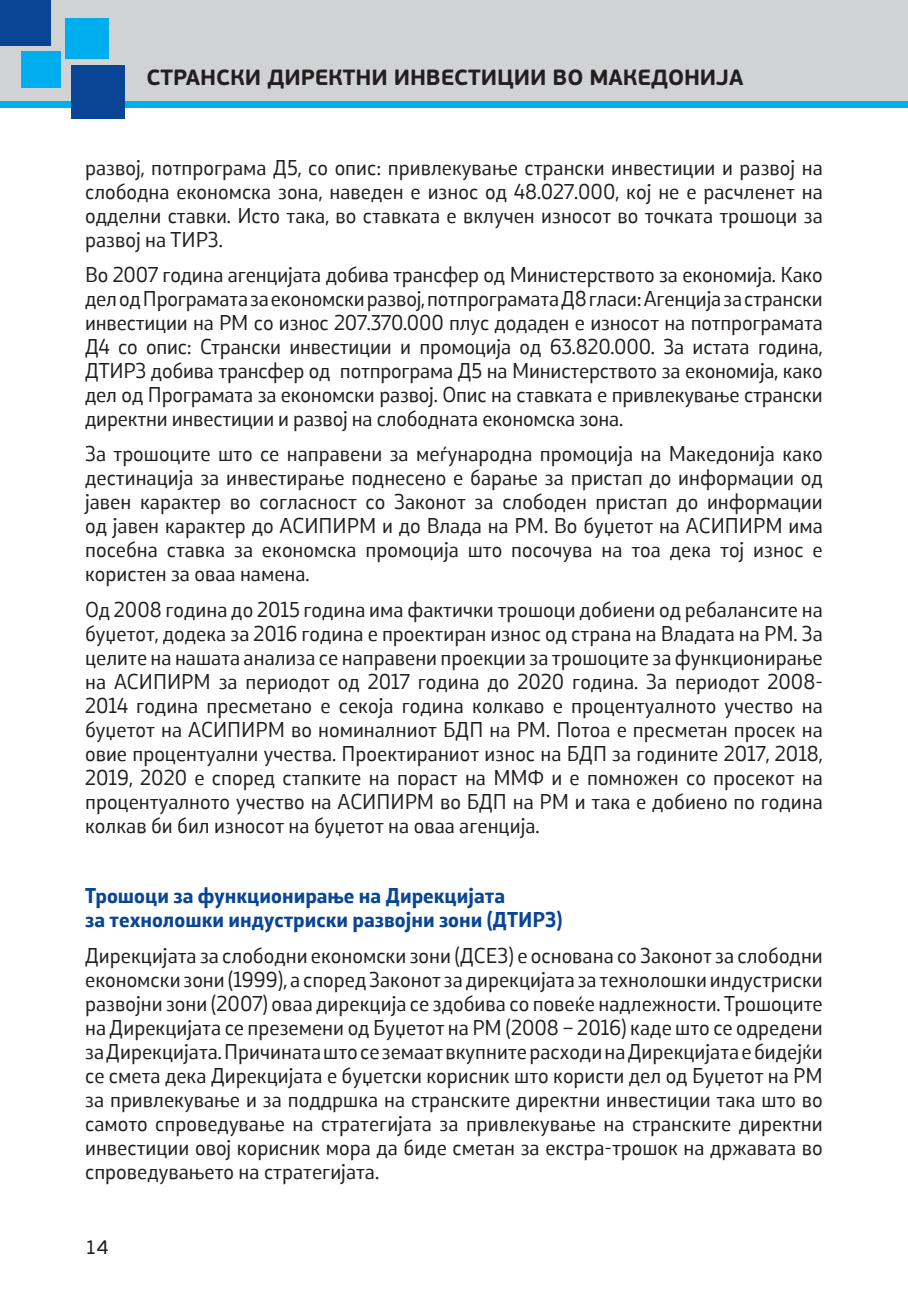
<style>
.page{position:relative;width:908px;height:1304px;background:#fff}
.page>*{position:absolute;margin:0;border:0;box-sizing:border-box;transform-origin:0 0}
.t1{font:700 22px "PF Beau Sans Pro";letter-spacing:-.005em;color:#231f20}
.t2{font:20px/24px "Stobi Sans Offc";color:#231f20;text-align:justify}
.t3{font:700 20px/24px "Stobi Sans Offc";color:#094594}
.t4{font:20px "PF Beau Sans Pro";color:#231f20}
</style>
<div class="page">
<div style="left:0;top:0;width:907px;height:108px;background:#00aeef"></div>
<hr style="left:907px;top:0;width:1px;height:108px;background:#00aeef">
<div style="left:0;top:0;width:907px;height:101px;background:#d1d2d4"></div>
<hr style="left:907px;top:0;width:1px;height:101px;background:#d1d2d4">
<div style="left:0;top:0;width:51px;height:46px;background:#094594"></div>
<div style="left:65px;top:18px;width:44px;height:41px;background:#00aeef"></div>
<div style="left:21px;top:52px;width:39px;height:36px;background:#00aeef"></div>
<div style="left:72px;top:66px;width:53px;height:53px;background:#094594"></div>
<p class="t1" style="left:146px;top:64px;width:598px">СТРАНСКИ ДИРЕКТНИ ИНВЕСТИЦИИ ВО МАКЕДОНИЈА</p>
<p class="t2" style="left:85px;top:155px;width:739px">развој, потпрограма Д5, со опис: привлекување странски инвестиции и развој на слободна економска зона, наведен е износ од 48.027.000, кој не е расчленет на одделни ставки. Исто така, во ставката е вклучен износот во точката трошоци за развој на ТИРЗ.</p>
<p class="t2" style="left:85px;top:263px;width:738px">Во 2007 година агенцијата добива трансфер од Министерството за економија. Како дел од Програмата за економски развој, потпрограмата Д8 гласи: Агенција за странски инвестиции на РМ со износ 207.370.000 плус додаден е износот на потпрограмата Д4 со опис: Странски инвестиции и промоција од 63.820.000. За истата година, ДТИРЗ добива трансфер од потпрограма Д5 на Министерството за економија, како дел од Програмата за економски развој. Опис на ставката е привлекување странски директни инвестиции и развој на слободната економска зона.</p>
<p class="t2" style="left:85px;top:442px;width:739px">За трошоците што се направени за меѓународна промоција на Македонија како дестинација за инвестирање поднесено е барање за пристап до информации од јавен карактер во согласност со Законот за слободен пристап до информации од јавен карактер до АСИПИРМ и до Влада на РМ. Во буџетот на АСИПИРМ има посебна ставка за економска промоција што посочува на тоа дека тој износ е користен за оваа намена.</p>
<p class="t2" style="left:85px;top:597px;width:739px">Од 2008 година до 2015 година има фактички трошоци добиени од ребалансите на буџетот, додека за 2016 година е проектиран износ од страна на Владата на РМ. За целите на нашата анализа се направени проекции за трошоците за функционирање на АСИПИРМ за периодот од 2017 година до 2020 година. За периодот 2008- 2014 година пресметано е секоја година колкаво е процентуалното учество на буџетот на АСИПИРМ во номиналниот БДП на РМ. Потоа е пресметан просек на овие процентуални учества. Проектираниот износ на БДП за годините 2017, 2018, 2019, 2020 е според стапките на пораст на ММФ и е помножен со просекот на процентуалното учество на АСИПИРМ во БДП на РМ и така е добиено по година колкав би бил износот на буџетот на оваа агенција.</p>
<p class="t3" style="left:85px;top:884px;width:478px">Трошоци за функционирање на Дирекцијата<br>за технолошки индустриски развојни зони (ДТИРЗ)</p>
<p class="t2" style="left:85px;top:943px;width:739px">Дирекцијата за слободни економски зони (ДСЕЗ) е основана со Законот за слободни економски зони (1999), а според Законот за дирекцијата за технолошки индустриски развојни зони (2007) оваа дирекција се здобива со повеќе надлежности. Трошоците на Дирекцијата се преземени од Буџетот на РМ (2008 – 2016) каде што се одредени за Дирекцијата. Причината што се земаат вкупните расходи на Дирекцијата е бидејќи се смета дека Дирекцијата е буџетски корисник што користи дел од Буџетот на РМ за привлекување и за поддршка на странските директни инвестиции така што во самото спроведување на стратегијата за привлекување на странските директни инвестиции овој корисник мора да биде сметан за екстра-трошок на државата во спроведувањето на стратегијата.</p>
<p class="t4" style="left:85px;top:1236px;width:25px">14</p>
</div>
